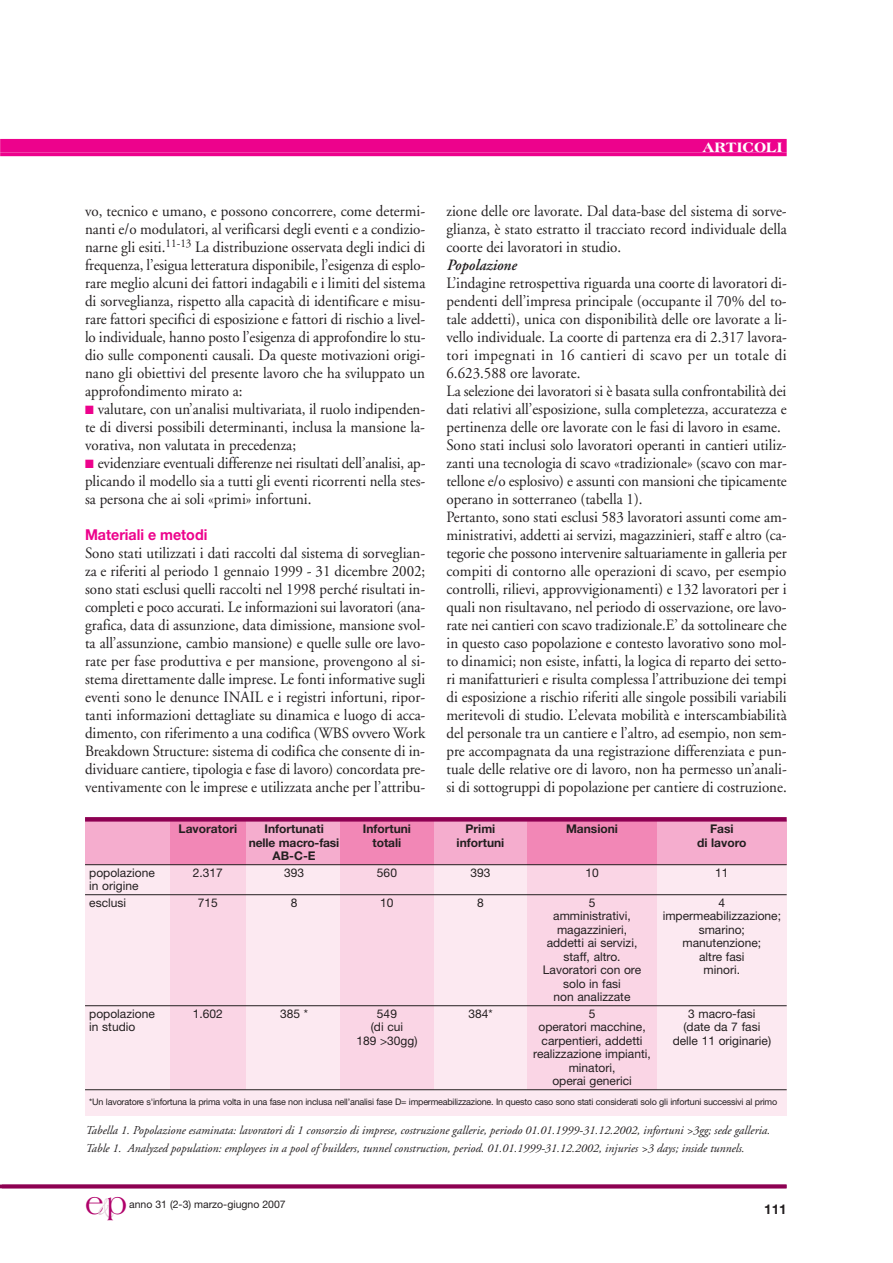
<style>
.page{position:relative;width:893px;height:1263px;background:#fff}
.page>*{position:absolute;margin:0;border:0;box-sizing:border-box;transform-origin:0 0}
.t1{font:31.95px "Americana";color:#b0016a;scale:.93 1}
.t2{font:15.75px/18px "Adobe Garamond";color:#231f20;text-align:justify;scale:.95 1}
.t3{font:italic 600 15.75px "Adobe Garamond";color:#231f20;scale:.95 1}
.t4{font:700 15px "Helvetica Neue";color:#ed028c;scale:.95 1}
.t5{font:800 14.7px "Americana";color:#fff}
.t6{font:700 13.5px "Helvetica Neue";color:#231f20}
.t7{font:12px/13.5px "Helvetica Neue";color:#231f20;text-align:center}
.t8{font:italic 12px/18px "Adobe Garamond";color:#231f20}
.t9{font:700 12px "Helvetica Neue";color:#231f20}
.t10{font:10.5px "Helvetica Neue";color:#231f20}
.t11{font:9px "Helvetica Neue";letter-spacing:-.02em;color:#231f20}
.s1{color:#ed028c}
.s2{font-family:"Demian LT";font-size:22.5px;color:#dfcad4}
</style>
<div class="page">
<div style="left:85px;top:820px;width:702px;height:296px;background:#fce9f1"></div>
<div style="left:170px;top:820px;width:77px;height:269px;background:#fad5e5"></div>
<div style="left:340px;top:820px;width:94px;height:269px;background:#fad5e5"></div>
<div style="left:527px;top:820px;width:130px;height:269px;background:#fad5e5"></div>
<div style="left:85px;top:820px;width:85px;height:45px;background:#f5adce"></div>
<div style="left:170px;top:820px;width:77px;height:45px;background:#f287b6"></div>
<div style="left:247px;top:820px;width:93px;height:45px;background:#f5adce"></div>
<div style="left:340px;top:820px;width:94px;height:45px;background:#f287b6"></div>
<div style="left:434px;top:820px;width:93px;height:45px;background:#f5adce"></div>
<div style="left:527px;top:820px;width:130px;height:45px;background:#f287b6"></div>
<div style="left:657px;top:820px;width:130px;height:45px;background:#f5adce"></div>
<hr style="left:85px;top:864px;width:702px;height:1px;background:#231f20">
<hr style="left:85px;top:894px;width:702px;height:1px;background:#231f20">
<hr style="left:85px;top:1005px;width:702px;height:1px;background:#231f20">
<hr style="left:85px;top:1089px;width:702px;height:1px;background:#231f20">
<svg style="left:85px;top:817px;width:702px;height:4px;background:#8f0656"></svg>
<svg style="left:2px;top:1184px;width:784px;height:4px;background:#961560"></svg>
<div style="left:0;top:139px;width:787px;height:13px;background:#ed028c"></div>
<svg style="left:0;top:152px;width:787px;height:4px;background:#ed1192"></svg>
<p class="t2" style="left:85px;top:203px;width:360px">vo, tecnico e umano, e possono concorrere, come determi&shy;nanti e/o modulatori, al verificarsi degli eventi e a condizio&shy;narne gli esiti.<sup>11-13</sup> La distribuzione osservata degli indici di frequenza, l’esigua letteratura disponibile, l’esigenza di esplo&shy;rare meglio alcuni dei fattori indagabili e i limiti del sistema di sorveglianza, rispetto alla capacità di identificare e misu&shy;rare fattori specifici di esposizione e fattori di rischio a livel&shy;lo individuale, hanno posto l’esigenza di approfondire lo stu&shy;dio sulle componenti causali. Da queste motivazioni origi&shy;nano gli obiettivi del presente lavoro che ha sviluppato un approfondimento mirato a:</p>
<p class="t2" style="left:85px;top:401px;width:360px"><span class="s1">■</span> valutare, con un’analisi multivariata, il ruolo indipenden&shy;te di diversi possibili determinanti, inclusa la mansione la&shy;vorativa, non valutata in precedenza;</p>
<p class="t2" style="left:85px;top:455px;width:360px"><span class="s1">■</span> evidenziare eventuali differenze nei risultati dell’analisi, ap&shy;plicando il modello sia a tutti gli eventi ricorrenti nella stes&shy;sa persona che ai soli «primi» infortuni.</p>
<p class="t4" style="left:85px;top:529px;width:130px">Materiali e metodi</p>
<p class="t2" style="left:85px;top:545px;width:360px">Sono stati utilizzati i dati raccolti dal sistema di sorveglian&shy;za e riferiti al periodo 1 gennaio 1999 - 31 dicembre 2002; sono stati esclusi quelli raccolti nel 1998 perché risultati in&shy;completi e poco accurati. Le informazioni sui lavoratori (ana&shy;grafica, data di assunzione, data dimissione, mansione svol&shy;ta all’assunzione, cambio mansione) e quelle sulle ore lavo&shy;rate per fase produttiva e per mansione, provengono al si&shy;stema direttamente dalle imprese. Le fonti informative sugli eventi sono le denunce INAIL e i registri infortuni, ripor&shy;tanti informazioni dettagliate su dinamica e luogo di acca&shy;dimento, con riferimento a una codifica (WBS ovvero Work Breakdown Structure: sistema di codifica che consente di in&shy;dividuare cantiere, tipologia e fase di lavoro) concordata pre&shy;ventivamente con le imprese e utilizzata anche per l’attribu-</p>
<p class="t5" style="left:702px;top:142px;width:81px">ARTICOLI</p>
<p class="t2" style="left:446px;top:203px;width:360px">zione delle ore lavorate. Dal data-base del sistema di sorve&shy;glianza, è stato estratto il tracciato record individuale della coorte dei lavoratori in studio.</p>
<p class="t3" style="left:446px;top:259px;width:75px">Popolazione</p>
<p class="t2" style="left:446px;top:275px;width:360px;text-align:left">L’indagine retrospettiva riguarda una coorte di lavoratori di&shy;pendenti dell’impresa principale (occupante il 70% del to&shy;tale addetti), unica con disponibilità delle ore lavorate a li&shy;vello individuale. La coorte di partenza era di 2.317 lavora&shy;tori impegnati in 16 cantieri di scavo per un totale di 6.623.588 ore lavorate.<br>La selezione dei lavoratori si è basata sulla confrontabilità dei dati relativi all’esposizione, sulla completezza, accuratezza e pertinenza delle ore lavorate con le fasi di lavoro in esame.<br>Sono stati inclusi solo lavoratori operanti in cantieri utiliz&shy;zanti una tecnologia di scavo «tradizionale» (scavo con mar&shy;tellone e/o esplosivo) e assunti con mansioni che tipicamente operano in sotterraneo (tabella 1).<br>Pertanto, sono stati esclusi 583 lavoratori assunti come am&shy;ministrativi, addetti ai servizi, magazzinieri, staff e altro (ca&shy;tegorie che possono intervenire saltuariamente in galleria per compiti di contorno alle operazioni di scavo, per esempio controlli, rilievi, approvvigionamenti) e 132 lavoratori per i quali non risultavano, nel periodo di osservazione, ore lavo&shy;rate nei cantieri con scavo tradizionale.E’ da sottolineare che in questo caso popolazione e contesto lavorativo sono mol&shy;to dinamici; non esiste, infatti, la logica di reparto dei setto&shy;ri manifatturieri e risulta complessa l’attribuzione dei tempi di esposizione a rischio riferiti alle singole possibili variabili meritevoli di studio. L’elevata mobilità e interscambiabilità del personale tra un cantiere e l’altro, ad esempio, non sem&shy;pre accompagnata da una registrazione differenziata e pun&shy;tuale delle relative ore di lavoro, non ha permesso un’anali&shy;si di sottogruppi di popolazione per cantiere di costruzione.</p>
<p class="t9" style="left:179px;top:825px;width:60px">Lavoratori</p>
<p class="t9" style="left:264px;top:825px;width:61px">Infortunati</p>
<p class="t9" style="left:363px;top:825px;width:50px">Infortuni</p>
<p class="t9" style="left:466px;top:825px;width:31px">Primi</p>
<p class="t9" style="left:566px;top:825px;width:53px">Mansioni</p>
<p class="t9" style="left:710px;top:825px;width:25px">Fasi</p>
<p class="t9" style="left:249px;top:838px;width:92px">nelle macro-fasi</p>
<p class="t9" style="left:373px;top:838px;width:30px">totali</p>
<p class="t9" style="left:457px;top:838px;width:49px">infortuni</p>
<p class="t9" style="left:697px;top:838px;width:51px">di lavoro</p>
<p class="t9" style="left:273px;top:852px;width:45px">AB-C-E</p>
<p class="t7" style="left:89px;top:867px;width:67px">popolazione</p>
<p class="t7" style="left:193px;top:867px;width:32px">2.317</p>
<p class="t7" style="left:284px;top:867px;width:22px">393</p>
<p class="t7" style="left:377px;top:867px;width:22px">560</p>
<p class="t7" style="left:470px;top:867px;width:22px">393</p>
<p class="t7" style="left:585px;top:867px;width:15px">10</p>
<p class="t7" style="left:715px;top:867px;width:15px">11</p>
<p class="t7" style="left:89px;top:879px;width:51px;line-height:16.5px;text-align:left">in origine esclusi</p>
<p class="t7" style="left:198px;top:897px;width:22px">715</p>
<p class="t7" style="left:291px;top:897px;width:8px">8</p>
<p class="t7" style="left:380px;top:897px;width:15px">10</p>
<p class="t7" style="left:477px;top:897px;width:8px">8</p>
<p class="t7" style="left:589px;top:897px;width:8px">5</p>
<p class="t7" style="left:718px;top:897px;width:8px">4</p>
<p class="t7" style="left:553px;top:910px;width:79px">amministrativi,</p>
<p class="t7" style="left:663px;top:910px;width:120px">impermeabilizzazione;</p>
<p class="t7" style="left:557px;top:924px;width:71px">magazzinieri,</p>
<p class="t7" style="left:699px;top:924px;width:48px">smarino;</p>
<p class="t7" style="left:547px;top:937px;width:92px">addetti ai servizi,</p>
<p class="t7" style="left:682px;top:937px;width:80px">manutenzione;</p>
<p class="t7" style="left:563px;top:951px;width:59px">staff, altro.</p>
<p class="t7" style="left:699px;top:951px;width:47px">altre fasi</p>
<p class="t7" style="left:543px;top:964px;width:100px">Lavoratori con ore</p>
<p class="t7" style="left:704px;top:964px;width:38px">minori.</p>
<p class="t7" style="left:554px;top:978px;width:78px">solo in fasi non analizzate</p>
<p class="t7" style="left:89px;top:1008px;width:67px">popolazione</p>
<p class="t7" style="left:193px;top:1008px;width:32px">1.602</p>
<p class="t7" style="left:280px;top:1008px;width:29px">385 *</p>
<p class="t7" style="left:377px;top:1008px;width:22px">549</p>
<p class="t7" style="left:468px;top:1008px;width:26px">384*</p>
<p class="t7" style="left:589px;top:1008px;width:8px">5</p>
<p class="t7" style="left:688px;top:1008px;width:69px">3 macro-fasi</p>
<p class="t7" style="left:89px;top:1021px;width:48px">in studio</p>
<p class="t7" style="left:371px;top:1021px;width:34px">(di cui</p>
<p class="t7" style="left:538px;top:1021px;width:109px">operatori macchine,</p>
<p class="t7" style="left:683px;top:1021px;width:78px">(date da 7 fasi</p>
<p class="t7" style="left:356px;top:1035px;width:63px">189 &gt;30gg)</p>
<p class="t7" style="left:542px;top:1035px;width:103px">carpentieri, addetti</p>
<p class="t7" style="left:673px;top:1035px;width:100px">delle 11 originarie)</p>
<p class="t7" style="left:533px;top:1048px;width:119px">realizzazione impianti, minatori,<br>operai generici</p>
<p class="t11" style="left:89px;top:1098px;width:689px">*Un lavoratore s'infortuna la prima volta in una fase non inclusa nell’analisi fase D= impermeabilizzazione. In questo caso sono stati considerati solo gli infortuni successivi al primo</p>
<p class="t8" style="left:85px;top:1122px;width:686px">Tabella 1. Popolazione esaminata: lavoratori di 1 consorzio di imprese, costruzione gallerie, periodo 01.01.1999-31.12.2002, infortuni &gt;3gg; sede galleria.<br>Table 1. Analyzed population: employees in a pool of builders, tunnel construction, period. 01.01.1999-31.12.2002, injuries &gt;3 days; inside tunnels.</p>
<h1 class="t1" style="left:85px;top:1191px;width:47px">e<span class="s2">&amp;</span>p</h1>
<p class="t10" style="left:129px;top:1200px;width:158px">anno 31 (2-3) marzo-giugno 2007</p>
<p class="t6" style="left:764px;top:1204px;width:24px">111</p>
</div>
